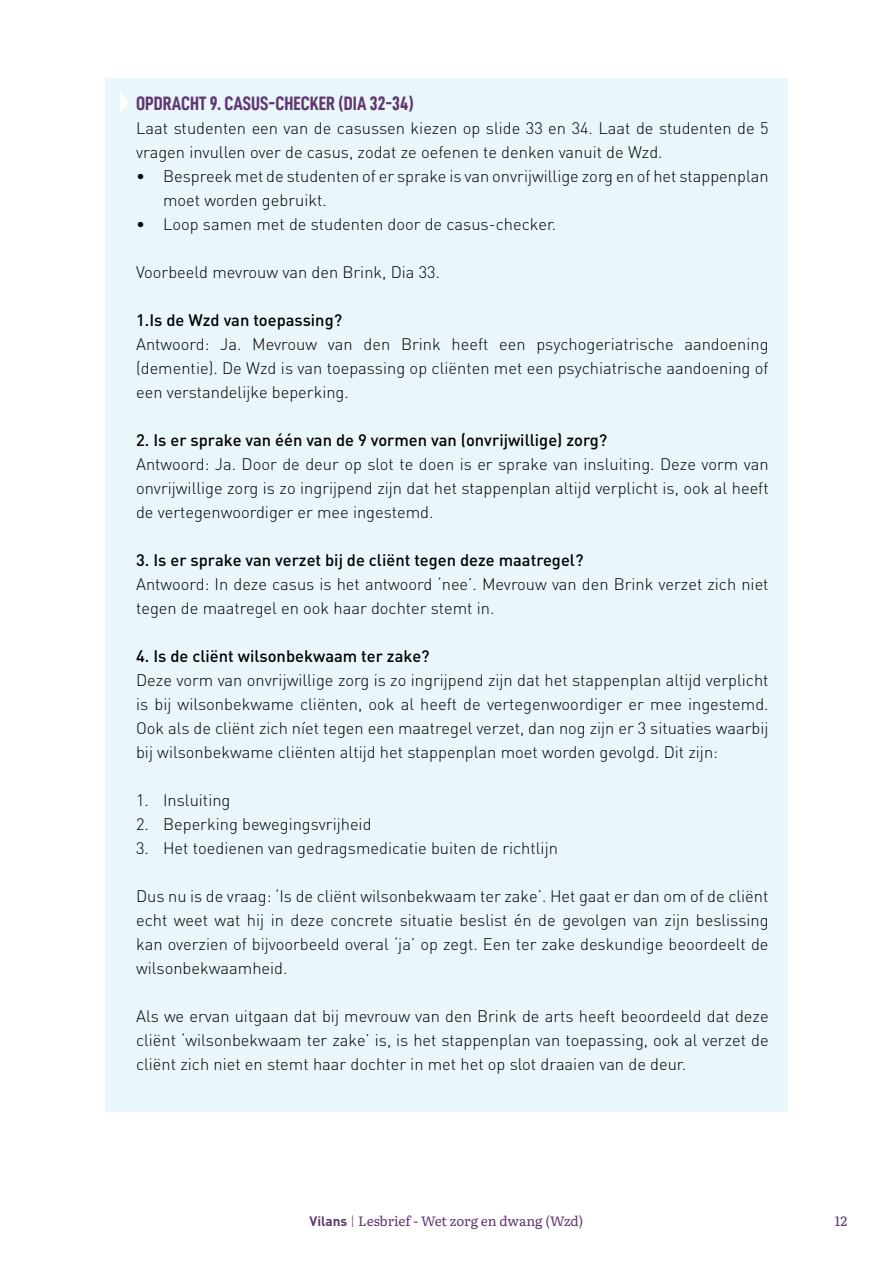
<style>
.page{position:relative;width:893px;height:1263px;background:#fff}
.page>*{position:absolute;margin:0;border:0;box-sizing:border-box;transform-origin:0 0}
.t1{font:19.5px "D DIN Condensed Bold";color:#613670}
.t2{font:300 16.5px/24px "DIN Pro";color:#000;text-align:justify}
.t3{font:500 16.5px "DIN Pro";color:#000}
.t4{font:13.5px "Literata";color:#613670}
.s1{font-family:"DIN Pro";font-weight:700}
.s2{font-family:"DIN Pro";font-weight:300}
</style>
<div class="page">
<div style="left:105px;top:79px;width:683px;height:1033px;background:#e9f6fa"></div>
<svg style="left:120px;top:92px;width:9px;height:21px"></svg>
<p class="t1" style="left:136px;top:93px;width:279px">OPDRACHT 9. CASUS-CHECKER (DIA 32-34)</p>
<p class="t2" style="left:136px;top:115px;width:634px">Laat studenten een van de casussen kiezen op slide 33 en 34. Laat de studenten de 5 vragen invullen over de casus, zodat ze oefenen te denken vanuit de Wzd.</p>
<p class="t2" style="left:163px;top:163px;width:607px;text-indent:-27px">• Bespreek met de studenten of er sprake is van onvrijwillige zorg en of het stappenplan moet worden gebruikt.</p>
<p class="t2" style="left:136px;top:211px;width:422px">• Loop samen met de studenten door de casus-checker.</p>
<p class="t2" style="left:136px;top:259px;width:306px">Voorbeeld mevrouw van den Brink, Dia 33.</p>
<p class="t3" style="left:136px;top:309px;width:208px">1.Is de Wzd van toepassing?</p>
<p class="t2" style="left:136px;top:331px;width:634px">Antwoord: Ja. Mevrouw van den Brink heeft een psychogeriatrische aandoening (dementie). De Wzd is van toepassing op cliënten met een psychiatrische aandoening of een verstandelijke beperking.</p>
<p class="t3" style="left:136px;top:429px;width:473px">2. Is er sprake van één van de 9 vormen van (onvrijwillige) zorg?</p>
<p class="t2" style="left:136px;top:451px;width:634px">Antwoord: Ja. Door de deur op slot te doen is er sprake van insluiting. Deze vorm van onvrijwillige zorg is zo ingrijpend zijn dat het stappenplan altijd verplicht is, ook al heeft de vertegenwoordiger er mee ingestemd.</p>
<p class="t3" style="left:136px;top:549px;width:449px">3. Is er sprake van verzet bij de cliënt tegen deze maatregel?</p>
<p class="t2" style="left:136px;top:571px;width:634px">Antwoord: In deze casus is het antwoord ‘nee’. Mevrouw van den Brink verzet zich niet tegen de maatregel en ook haar dochter stemt in.</p>
<p class="t3" style="left:136px;top:645px;width:295px">4. Is de cliënt wilsonbekwaam ter zake?</p>
<p class="t2" style="left:136px;top:667px;width:634px">Deze vorm van onvrijwillige zorg is zo ingrijpend zijn dat het stappenplan altijd verplicht is bij wilsonbekwame cliënten, ook al heeft de vertegenwoordiger er mee ingestemd.<br>Ook als de cliënt zich níet tegen een maatregel verzet, dan nog zijn er 3 situaties waarbij bij wilsonbekwame cliënten altijd het stappenplan moet worden gevolgd. Dit zijn:</p>
<p class="t2" style="left:136px;top:787px;width:96px">1. Insluiting</p>
<p class="t2" style="left:136px;top:811px;width:237px">2. Beperking bewegingsvrijheid</p>
<p class="t2" style="left:136px;top:835px;width:423px">3. Het toedienen van gedragsmedicatie buiten de richtlijn</p>
<p class="t2" style="left:136px;top:883px;width:634px">Dus nu is de vraag: ‘Is de cliënt wilsonbekwaam ter zake’. Het gaat er dan om of de cliënt echt weet wat hij in deze concrete situatie beslist én de gevolgen van zijn beslissing kan overzien of bijvoorbeeld overal ‘ja’ op zegt. Een ter zake deskundige beoordeelt de wilsonbekwaamheid.</p>
<p class="t2" style="left:136px;top:1004px;width:634px">Als we ervan uitgaan dat bij mevrouw van den Brink de arts heeft beoordeeld dat deze cliënt ‘wilsonbekwaam ter zake’ is, is het stappenplan van toepassing, ook al verzet de cliënt zich niet en stemt haar dochter in met het op slot draaien van de deur.</p>
<p class="t4" style="left:310px;top:1211px;width:275px"><span class="s1">Vilans</span> <span class="s2">|</span> Lesbrief - Wet zorg en dwang (Wzd)</p>
<p class="t4" style="left:835px;top:1210px;width:14px">12</p>
</div>
